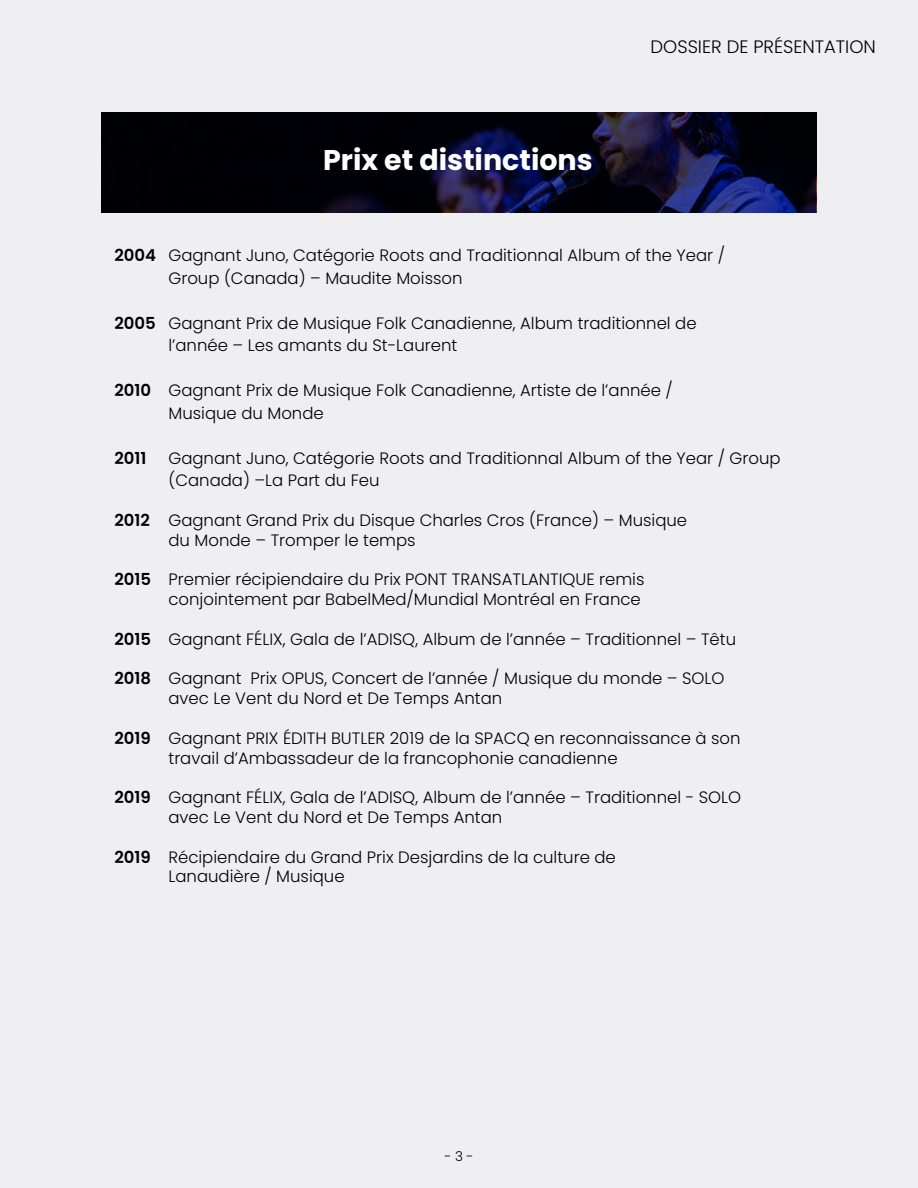
<style>
.page{position:relative;width:918px;height:1188px;background:#efeff2}
.page>*{position:absolute;margin:0;border:0;box-sizing:border-box;transform-origin:0 0}
.t1{font:700 28.5px "Poppins";color:#fff}
.t2{font:300 18px "Poppins";color:#000}
.t3{font:300 16.5px/19.8px "Poppins";color:#000}
.t4{font:600 16.5px "Poppins";color:#000}
.t5{font:300 13.5px "Poppins";color:#000}
.s1{font-weight:600}
</style>
<div class="page">
<img style="left:102px;top:112px;width:714px;height:101px">
<h1 class="t1" style="left:323px;top:144px;width:271px">Prix et distinctions</h1>
<p class="t2" style="left:651px;top:37px;width:227px">DOSSIER DE PRÉSENTATION</p>
<p class="t3" style="left:168px;top:244px;width:558px;line-height:22.5px;text-indent:-54px"><span class="s1">2004</span> Gagnant Juno, Catégorie Roots and Traditionnal Album of the Year /<br>Group (Canada) – Maudite Moisson</p>
<p class="t3" style="left:168px;top:312px;width:530px;line-height:22.5px;text-indent:-54px"><span class="s1">2005</span> Gagnant Prix de Musique Folk Canadienne, Album traditionnel de l’année – Les amants du St-Laurent</p>
<p class="t3" style="left:168px;top:379px;width:506px;line-height:22.5px;text-indent:-54px"><span class="s1">2010</span> Gagnant Prix de Musique Folk Canadienne, Artiste de l’année /<br>Musique du Monde</p>
<p class="t4" style="left:114px;top:449px;width:34px">2011</p>
<p class="t3" style="left:168px;top:447px;width:614px;line-height:22.5px">Gagnant Juno, Catégorie Roots and Traditionnal Album of the Year / Group (Canada) –La Part du Feu</p>
<p class="t3" style="left:168px;top:510px;width:520px;text-indent:-54px"><span class="s1">2012</span> Gagnant Grand Prix du Disque Charles Cros (France) – Musique du Monde – Tromper le temps</p>
<p class="t3" style="left:114px;top:570px;width:532px;text-align:right"><span class="s1">2015</span> Premier récipiendaire du Prix PONT TRANSATLANTIQUE remis conjointement par BabelMed/Mundial Montréal en France</p>
<p class="t3" style="left:114px;top:629px;width:623px"><span class="s1">2015</span> Gagnant FÉLIX, Gala de l’ADISQ, Album de l’année – Traditionnel – Têtu</p>
<p class="t3" style="left:168px;top:669px;width:558px;text-indent:-54px"><span class="s1">2018</span> Gagnant Prix OPUS, Concert de l’année / Musique du monde – SOLO avec Le Vent du Nord et De Temps Antan</p>
<p class="t3" style="left:168px;top:728px;width:574px;text-indent:-54px"><span class="s1">2019</span> Gagnant PRIX ÉDITH BUTLER 2019 de la SPACQ en reconnaissance à son travail d’Ambassadeur de la francophonie canadienne</p>
<p class="t3" style="left:168px;top:788px;width:574px;text-indent:-54px"><span class="s1">2019</span> Gagnant FÉLIX, Gala de l’ADISQ, Album de l’année – Traditionnel - SOLO avec Le Vent du Nord et De Temps Antan</p>
<p class="t3" style="left:168px;top:847px;width:449px;text-indent:-54px"><span class="s1">2019</span> Récipiendaire du Grand Prix Desjardins de la culture de<br>Lanaudière / Musique</p>
<p class="t5" style="left:444px;top:1149px;width:31px">- 3 -</p>
</div>
